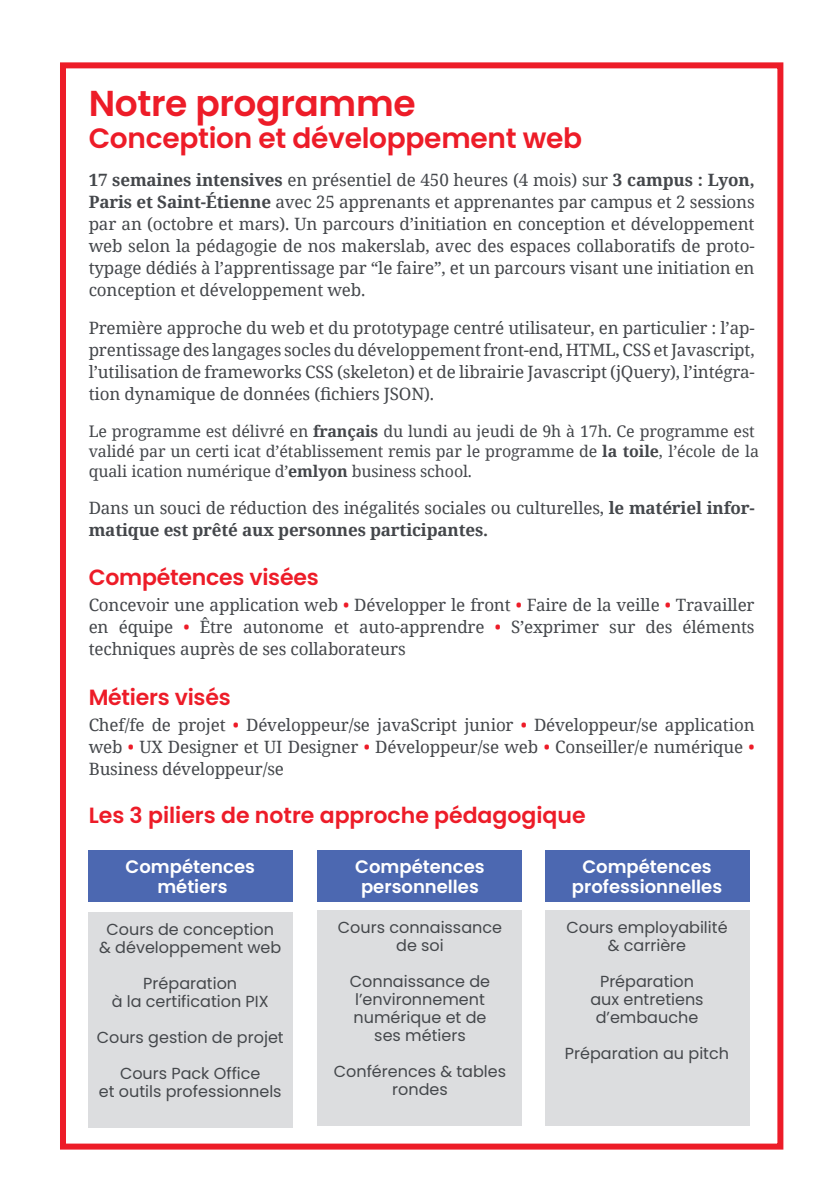
<style>
.page{position:relative;width:840px;height:1191px;background:#fff}
.page>*{position:absolute;margin:0;border:0;box-sizing:border-box;transform-origin:0 0}
.t1{font:600 36px "Poppins";letter-spacing:-.01em;color:#ed1c28}
.t2{font:600 28px "Poppins";letter-spacing:-.01em;color:#ed1c28}
.t3{font:600 22px "Poppins";color:#ed1c28}
.t4{font:600 18px/20px "Poppins";color:#fff;text-align:center}
.t5{font:17px/22px "Noto Serif";letter-spacing:-.01em;color:#44474b;text-align:justify}
.t6{font:16px/18px "Poppins";color:#44474b;text-align:center}
.t7{font:16px/20px "Noto Serif";letter-spacing:-.01em;color:#44474b}
.s1{font-weight:700}
.s2{color:#ed1c28}
</style>
<div class="page">
<div style="left:60px;top:62px;width:723px;height:1087px;border:6px solid #ed1c28"></div>
<div style="left:544px;top:850px;width:204px;height:51px;background:#4c68b1"></div>
<div style="left:317px;top:850px;width:205px;height:51px;background:#4c68b1"></div>
<div style="left:88px;top:850px;width:204px;height:51px;background:#4c68b1"></div>
<div style="left:88px;top:912px;width:204px;height:215px;background:#dcdddf"></div>
<div style="left:317px;top:910px;width:205px;height:216px;background:#dcdddf"></div>
<div style="left:544px;top:910px;width:204px;height:216px;background:#dcdddf"></div>
<h1 class="t1" style="left:89px;top:83px;width:328px">Notre programme</h1>
<h2 class="t2" style="left:89px;top:122px;width:494px">Conception et développement web</h2>
<p class="t5" style="left:89px;top:168px;width:667px"><span class="s1">17 semaines intensives</span> en présentiel de 450 heures (4 mois) sur <span class="s1">3 campus : Lyon, Paris et Saint-Étienne</span> avec 25 apprenants et apprenantes par campus et 2 sessions par an (octobre et mars). Un parcours d’initiation en conception et développement web selon la pédagogie de nos makerslab, avec des espaces collaboratifs de proto&shy;typage dédiés à l’apprentissage par “le faire”, et un parcours visant une initiation en conception et développement web.</p>
<p class="t5" style="left:89px;top:316px;width:667px">Première approche du web et du prototypage centré utilisateur, en particulier : l’ap&shy;prentissage des langages socles du développement front-end, HTML, CSS et Javascript, l’utilisation de frameworks CSS (skeleton) et de librairie Javascript (jQuery), l’intégra&shy;tion dynamique de données (fichiers JSON).</p>
<p class="t7" style="left:89px;top:420px;width:671px">Le programme est délivré en <span class="s1">français</span> du lundi au jeudi de 9h à 17h. Ce programme est validé par un certi icat d’établissement remis par le programme de <span class="s1">la toile</span>, l’école de la quali ication numérique d’<span class="s1">emlyon</span> business school.</p>
<p class="t5" style="left:89px;top:496px;width:667px">Dans un souci de réduction des inégalités sociales ou culturelles, <span class="s1">le matériel infor&shy;matique est prêté aux personnes participantes.</span></p>
<p class="t3" style="left:89px;top:565px;width:231px">Compétences visées</p>
<p class="t5" style="left:89px;top:593px;width:667px">Concevoir une application web <span class="s2">•</span> Développer le front <span class="s2">•</span> Faire de la veille <span class="s2">•</span> Travailler en équipe <span class="s2">•</span> Être autonome et auto-apprendre <span class="s2">•</span> S’exprimer sur des éléments techniques auprès de ses collaborateurs</p>
<p class="t3" style="left:89px;top:684px;width:143px">Métiers visés</p>
<p class="t5" style="left:89px;top:713px;width:667px">Chef/fe de projet <span class="s2">•</span> Développeur/se javaScript junior <span class="s2">•</span> Développeur/se application web <span class="s2">•</span> UX Designer et UI Designer <span class="s2">•</span> Développeur/se web <span class="s2">•</span> Conseiller/e numérique <span class="s2">• </span>Business développeur/se</p>
<p class="t3" style="left:89px;top:802px;width:498px">Les 3 piliers de notre approche pédagogique</p>
<p class="t4" style="left:571px;top:856px;width:152px">Compétences professionnelles</p>
<p class="t4" style="left:125px;top:856px;width:131px">Compétences métiers</p>
<p class="t6" style="left:99px;top:920px;width:184px">Cours de conception &amp; développement web</p>
<p class="t6" style="left:112px;top:974px;width:158px">Préparation<br>à la certification PIX</p>
<p class="t6" style="left:97px;top:1028px;width:188px">Cours gestion de projet</p>
<p class="t6" style="left:99px;top:1064px;width:184px">Cours Pack Office<br>et outils professionnels</p>
<p class="t4" style="left:355px;top:856px;width:131px">Compétences personnelles</p>
<p class="t6" style="left:566px;top:918px;width:163px">Cours employabilité &amp; carrière</p>
<p class="t6" style="left:590px;top:972px;width:115px">Préparation aux entretiens d’embauche</p>
<p class="t6" style="left:564px;top:1044px;width:165px">Préparation au pitch</p>
<p class="t6" style="left:338px;top:918px;width:165px">Cours connaissance de soi</p>
<p class="t6" style="left:349px;top:972px;width:142px">Connaissance de l’environnement numérique et de ses métiers</p>
<p class="t6" style="left:333px;top:1062px;width:174px">Conférences &amp; tables rondes</p>
</div>
